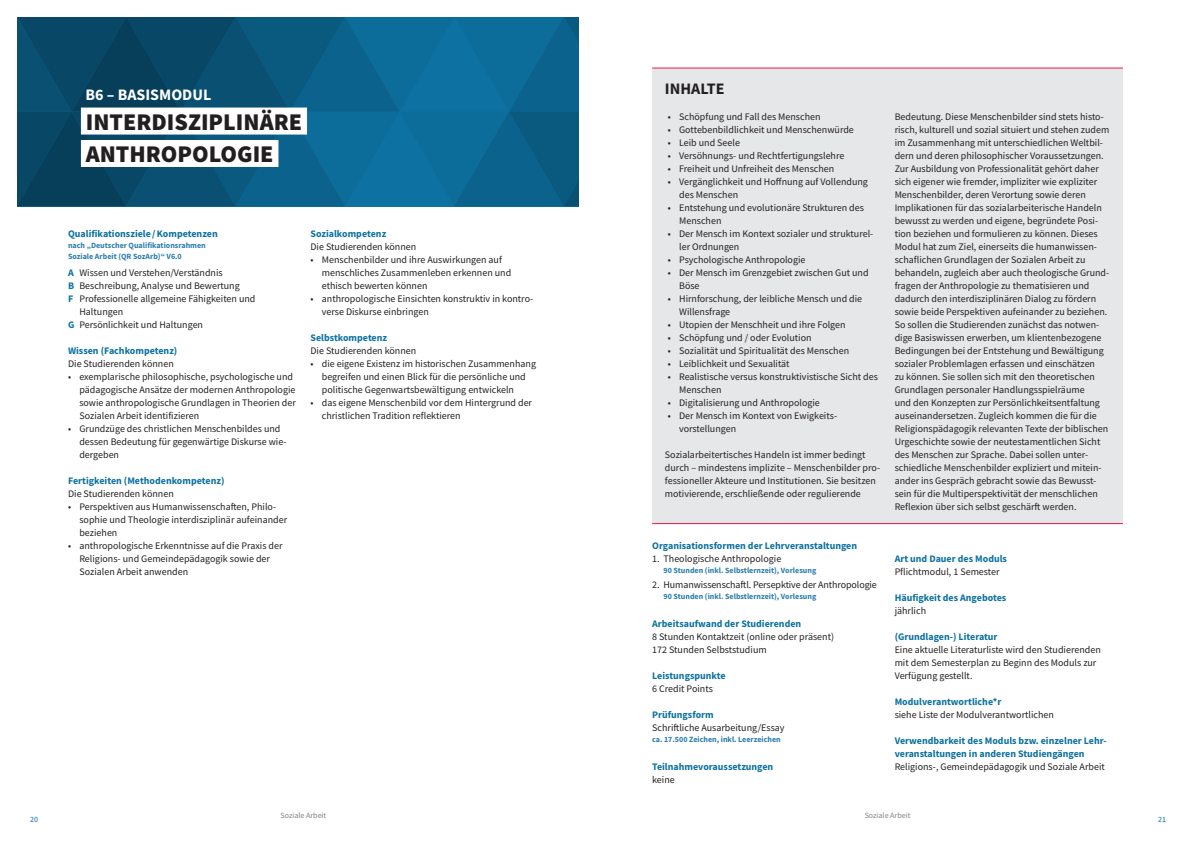
<style>
.page{position:relative;width:1191px;height:842px;background:#fff}
.page>*{position:absolute;margin:0;border:0;box-sizing:border-box;transform-origin:0 0}
.Aufgabenfeld_Balken{font:900 24px "Source Sans Pro";color:#231f20}
.Kurzbezeichnung{font:700 16px "Source Sans Pro";color:#fff}
.Inhalte{font:700 16px "Source Sans Pro";color:#231f20}
.Fließ{font:10px/13px "Source Sans Pro";color:#231f20}
.t1{font:700 10px/13px "Source Sans Pro";color:#0d72a1}
.Quali-Ziele{font:10px/13px "Source Sans Pro";color:#231f20}
.Orgaformen{font:10px "Source Sans Pro";letter-spacing:-.01em;color:#231f20}
.Arbeitsaufwand{font:700 8px "Source Sans Pro";color:#2b7fac}
.nach_QR-Sarb{font:700 8px/11px "Source Sans Pro";color:#2b7fac}
.t2{font:8px "Source Sans Pro";color:#808285}
.t3{font:8px "Source Sans Pro";color:#0d72a1}
.s1{font-weight:700;color:#0d72a1}
</style>
<div class="page">
<svg style="left:17px;top:17px;width:561px;height:189px;background:#0a5b82"></svg>
<div style="left:652px;top:68px;width:471px;height:455px;background:#e6e7e9"></div>
<hr style="left:652px;top:68px;width:471px;height:1px;background:#ed1845">
<hr style="left:652px;top:523px;width:471px;height:1px;background:#ed1845">
<div style="left:81px;top:108px;width:226px;height:27px;background:#fff"></div>
<div style="left:81px;top:140px;width:197px;height:27px;background:#fff"></div>
<p class="Kurzbezeichnung" style="left:85px;top:84px;width:127px">B6 – BASISMODUL</p>
<p class="Inhalte" style="left:665px;top:78px;width:61px">INHALTE</p>
<p class="Aufgabenfeld_Balken" style="left:86px;top:105px;width:218px">INTERDISZIPLINÄRE</p>
<p class="Aufgabenfeld_Balken" style="left:86px;top:138px;width:189px">ANTHROPOLOGIE</p>
<p class="t1" style="left:68px;top:227px;width:151px">Qualifikationsziele/Kompetenzen</p>
<p class="nach_QR-Sarb" style="left:68px;top:240px;width:139px">nach „Deutscher Qualifikationsrahmen<br>Soziale Arbeit (QR SozArb)“ V6.0</p>
<p class="Quali-Ziele" style="left:68px;top:266px;width:156px"><span class="s1">A</span> Wissen und Verstehen/Verständnis</p>
<p class="Quali-Ziele" style="left:68px;top:279px;width:173px"><span class="s1">B</span> Beschreibung, Analyse und Bewertung</p>
<p class="Quali-Ziele" style="left:79px;top:292px;width:178px;text-indent:-11px"><span class="s1">F</span> Professionelle allgemeine Fähigkeiten und<br>Haltungen</p>
<p class="Quali-Ziele" style="left:68px;top:318px;width:136px"><span class="s1">G</span> Persönlichkeit und Haltungen</p>
<p class="t1" style="left:68px;top:344px;width:111px">Wissen (Fachkompetenz)</p>
<p class="Fließ" style="left:68px;top:357px;width:107px">Die Studierenden können</p>
<p class="Fließ" style="left:79px;top:370px;width:218px;text-indent:-11px">• exemplarische philosophische, psychologische und pädagogische Ansätze der modernen Anthropologie sowie anthropologische Grundlagen in Theorien der Sozialen Arbeit identifizieren</p>
<p class="Fließ" style="left:79px;top:422px;width:209px;text-indent:-11px">• Grundzüge des christlichen Menschenbildes und dessen Bedeutung für gegenwärtige Diskurse wie&shy;dergeben</p>
<p class="t1" style="left:68px;top:474px;width:158px">Fertigkeiten (Methodenkompetenz)</p>
<p class="Fließ" style="left:68px;top:487px;width:107px">Die Studierenden können</p>
<p class="Fließ" style="left:79px;top:500px;width:209px;text-indent:-11px">• Perspektiven aus Humanwissenschaften, Philo&shy;sophie und Theologie interdisziplinär aufeinander beziehen</p>
<p class="Fließ" style="left:79px;top:539px;width:205px;text-indent:-11px">• anthropologische Erkenntnisse auf die Praxis der<br>Religions- und Gemeindepädagogik sowie der<br>Sozialen Arbeit anwenden</p>
<p class="t1" style="left:310px;top:227px;width:77px">Sozialkompetenz</p>
<p class="Fließ" style="left:310px;top:240px;width:107px">Die Studierenden können</p>
<p class="Fließ" style="left:322px;top:253px;width:191px;text-indent:-11px">• Menschenbilder und ihre Auswirkungen auf menschliches Zusammenleben erkennen und ethisch bewerten können</p>
<p class="Fließ" style="left:322px;top:292px;width:213px;text-indent:-11px">• anthropologische Einsichten konstruktiv in kontro&shy;verse Diskurse einbringen</p>
<p class="t1" style="left:310px;top:331px;width:78px">Selbstkompetenz</p>
<p class="Fließ" style="left:310px;top:344px;width:107px">Die Studierenden können</p>
<p class="Fließ" style="left:322px;top:357px;width:216px;text-indent:-11px">• die eigene Existenz im historischen Zusammenhang begreifen und einen Blick für die persönliche und politische Gegenwartsbewältigung entwickeln</p>
<p class="Fließ" style="left:322px;top:396px;width:212px;text-indent:-11px">• das eigene Menschenbild vor dem Hintergrund der christlichen Tradition reflektieren</p>
<p class="Fließ" style="left:668px;top:110px;width:154px">• Schöpfung und Fall des Menschen</p>
<p class="Fließ" style="left:668px;top:123px;width:188px">• Gottebenbildlichkeit und Menschenwürde</p>
<p class="Fließ" style="left:668px;top:136px;width:74px">• Leib und Seele</p>
<p class="Fließ" style="left:668px;top:149px;width:178px">• Versöhnungs- und Rechtfertigungslehre</p>
<p class="Fließ" style="left:668px;top:162px;width:168px">• Freiheit und Unfreiheit des Menschen</p>
<p class="Fließ" style="left:679px;top:175px;width:190px;text-indent:-11px">• Vergänglichkeit und Hoffnung auf Vollendung des Menschen</p>
<p class="Fließ" style="left:679px;top:201px;width:186px;text-indent:-11px">• Entstehung und evolutionäre Strukturen des<br>Menschen</p>
<p class="Fließ" style="left:679px;top:227px;width:196px;text-indent:-11px">• Der Mensch im Kontext sozialer und strukturel&shy;ler Ordnungen</p>
<p class="Fließ" style="left:668px;top:253px;width:139px">• Psychologische Anthropologie</p>
<p class="Fließ" style="left:679px;top:266px;width:191px;text-indent:-11px">• Der Mensch im Grenzgebiet zwischen Gut und<br>Böse</p>
<p class="Fließ" style="left:679px;top:292px;width:184px;text-indent:-11px">• Hirnforschung, der leibliche Mensch und die<br>Willensfrage</p>
<p class="Fließ" style="left:668px;top:318px;width:179px">• Utopien der Menschheit und ihre Folgen</p>
<p class="Fließ" style="left:668px;top:331px;width:145px">• Schöpfung und / oder Evolution</p>
<p class="Fließ" style="left:668px;top:344px;width:183px">• Sozialität und Spiritualität des Menschen</p>
<p class="Fließ" style="left:668px;top:357px;width:123px">• Leiblichkeit und Sexualität</p>
<p class="Fließ" style="left:679px;top:370px;width:200px;text-indent:-11px">• Realistische versus konstruktivistische Sicht des<br>Menschen</p>
<p class="Fließ" style="left:668px;top:396px;width:154px">• Digitalisierung und Anthropologie</p>
<p class="Fließ" style="left:679px;top:409px;width:159px;text-indent:-11px">• Der Mensch im Kontext von Ewigkeits&shy;vorstellungen</p>
<p class="Fließ" style="left:665px;top:448px;width:217px">Sozialarbeitertisches Handeln ist immer bedingt durch – mindestens implizite – Menschenbilder pro&shy;fessioneller Akteure und Institutionen. Sie besitzen motivierende, erschließende oder regulierende</p>
<p class="t1" style="left:652px;top:539px;width:206px">Organisationsformen der Lehrveranstaltungen</p>
<p class="Orgaformen" style="left:652px;top:552px;width:131px">1. Theologische Anthropologie</p>
<p class="Arbeitsaufwand" style="left:663px;top:565px;width:154px">90 Stunden (inkl. Selbstlernzeit), Vorlesung</p>
<p class="Orgaformen" style="left:652px;top:578px;width:226px">2. Humanwissenschaftl. Persepktive der Anthropologie</p>
<p class="Arbeitsaufwand" style="left:663px;top:591px;width:154px">90 Stunden (inkl. Selbstlernzeit), Vorlesung</p>
<p class="t1" style="left:652px;top:617px;width:151px">Arbeitsaufwand der Studierenden</p>
<p class="Fließ" style="left:652px;top:630px;width:183px">8 Stunden Kontaktzeit (online oder präsent)</p>
<p class="Fließ" style="left:652px;top:643px;width:116px">172 Stunden Selbststudium</p>
<p class="t1" style="left:652px;top:669px;width:75px">Leistungspunkte</p>
<p class="Fließ" style="left:652px;top:682px;width:62px">6 Credit Points</p>
<p class="t1" style="left:652px;top:708px;width:63px">Prüfungsform</p>
<p class="Fließ" style="left:652px;top:721px;width:134px">Schriftliche Ausarbeitung/Essay</p>
<p class="Arbeitsaufwand" style="left:652px;top:734px;width:130px">ca. 17.500 Zeichen, inkl. Leerzeichen</p>
<p class="t1" style="left:652px;top:760px;width:123px">Teilnahmevoraussetzungen</p>
<p class="Fließ" style="left:652px;top:773px;width:24px">keine</p>
<p class="Fließ" style="left:894px;top:110px;width:216px">Bedeutung. Diese Menschenbilder sind stets histo&shy;risch, kulturell und sozial situiert und stehen zudem im Zusammenhang mit unterschiedlichen Weltbil&shy;dern und deren philosophischer Voraussetzungen.</p>
<p class="Fließ" style="left:894px;top:162px;width:216px">Zur Ausbildung von Professionalität gehört daher sich eigener wie fremder, impliziter wie expliziter Menschenbilder, deren Verortung sowie deren Implikationen für das sozialarbeiterische Handeln bewusst zu werden und eigene, begründete Posi&shy;tion beziehen und formulieren zu können. Dieses Modul hat zum Ziel, einerseits die humanwissen&shy;schaflichen Grundlagen der Sozialen Arbeit zu behandeln, zugleich aber auch theologische Grund&shy;fragen der Anthropologie zu thematisieren und dadurch den interdisziplinären Dialog zu fördern sowie beide Perspektiven aufeinander zu beziehen.<br>So sollen die Studierenden zunächst das notwen&shy;dige Basiswissen erwerben, um klientenbezogene Bedingungen bei der Entstehung und Bewältigung sozialer Problemlagen erfassen und einschätzen<br>zu können. Sie sollen sich mit den theoretischen Grundlagen personaler Handlungsspielräume<br>und den Konzepten zur Persönlichkeitsentfaltung auseinandersetzen. Zugleich kommen die für die Religionspädagogik relevanten Texte der biblischen Urgeschichte sowie der neutestamentlichen Sicht des Menschen zur Sprache. Dabei sollen unter&shy;schiedliche Menschenbilder expliziert und mitein&shy;ander ins Gespräch gebracht sowie das Bewusst&shy;sein für die Multiperspektivität der menschlichen Reflexion über sich selbst geschärft werden.</p>
<p class="t1" style="left:894px;top:552px;width:114px">Art und Dauer des Moduls</p>
<p class="Fließ" style="left:894px;top:565px;width:106px">Pflichtmodul, 1 Semester</p>
<p class="t1" style="left:894px;top:591px;width:113px">Häufigkeit des Angebotes</p>
<p class="Fließ" style="left:894px;top:604px;width:33px">jährlich</p>
<p class="t1" style="left:894px;top:630px;width:104px">(Grundlagen-) Literatur</p>
<p class="Fließ" style="left:894px;top:643px;width:208px">Eine aktuelle Literaturliste wird den Studierenden mit dem Semesterplan zu Beginn des Moduls zur<br>Verfügung gestellt.</p>
<p class="t1" style="left:894px;top:695px;width:108px">Modulverantwortliche*r</p>
<p class="Fließ" style="left:894px;top:708px;width:161px">siehe Liste der Modulverantwortlichen</p>
<p class="t1" style="left:894px;top:734px;width:213px">Verwendbarkeit des Moduls bzw. einzelner Lehr&shy;veranstaltungen in anderen Studiengängen</p>
<p class="Fließ" style="left:894px;top:760px;width:212px">Religions-, Gemeindepädagogik und Soziale Arbeit</p>
<p class="t2" style="left:280px;top:810px;width:47px">Soziale Arbeit</p>
<p class="t2" style="left:864px;top:810px;width:47px">Soziale Arbeit</p>
<p class="t3" style="left:30px;top:814px;width:9px">20</p>
<p class="t3" style="left:1158px;top:814px;width:9px">21</p>
</div>
